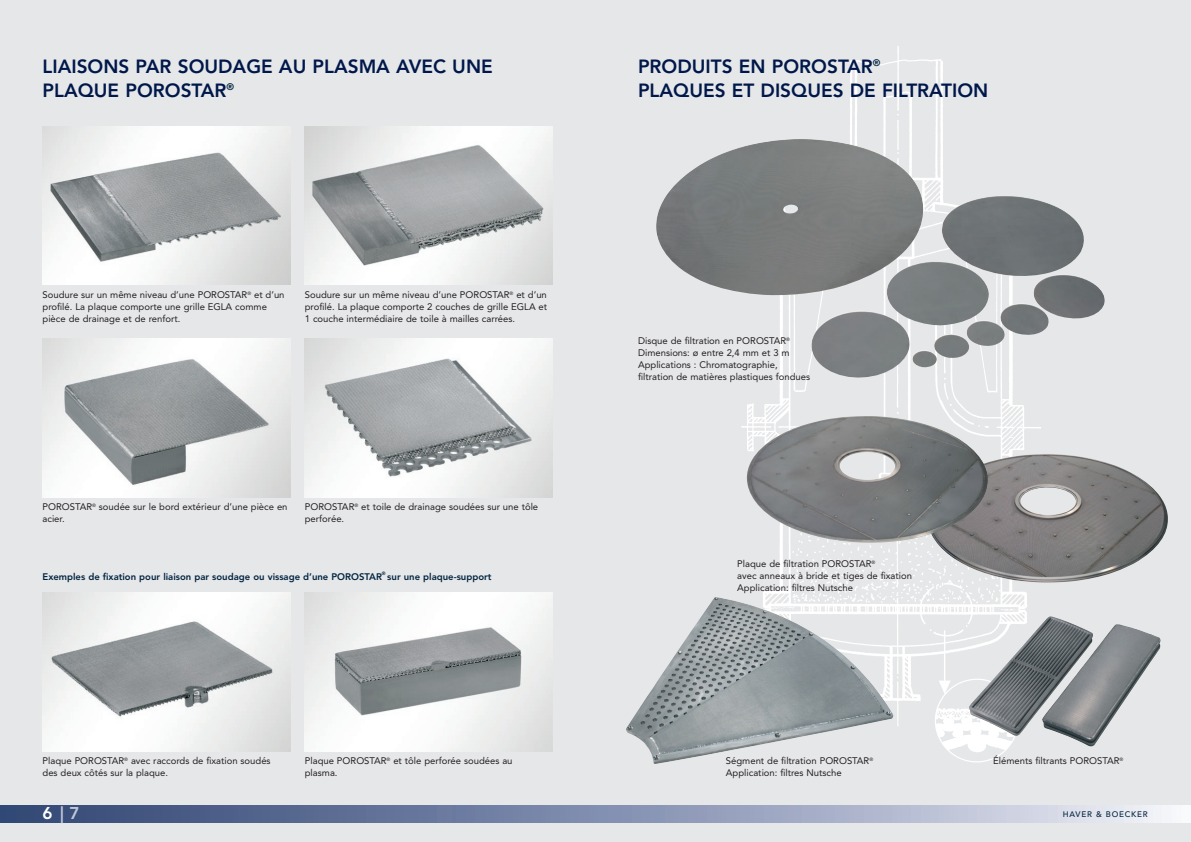
<style>
.page{position:relative;width:1191px;height:842px;background:#e6e7e9}
.page>*{position:absolute;margin:0;border:0;box-sizing:border-box;transform-origin:0 0}
.t1{font:800 19px/24px "Avenir LT Std";color:#00174a}
.t2{font:800 17px "Avenir LT Std";color:#c0c8da}
.t3{font:9.5px/12px "Avenir LT Std";color:#231f20}
.t4{font:800 9.5px "Avenir LT Std";color:#00233f}
.t5{font:500 8px "Avenir LT Std";letter-spacing:.1em;color:#00233f}
.t6{font:800 4.8px "Avenir LT Std";color:#00233f}
.s1{color:#fff}
</style>
<div class="page">
<div style="left:0;top:805px;width:1191px;height:18px;background:linear-gradient(to right,#273d6f,#e9eaf4)"></div>
<img style="left:43px;top:126px;width:248px;height:159px">
<img style="left:305px;top:126px;width:248px;height:159px">
<img style="left:43px;top:339px;width:248px;height:158px">
<img style="left:305px;top:339px;width:248px;height:158px">
<img style="left:43px;top:592px;width:248px;height:159px">
<img style="left:305px;top:592px;width:248px;height:159px">
<img style="left:741px;top:46px;width:300px;height:717px">
<img style="left:656px;top:139px;width:449px;height:240px">
<img style="left:927px;top:454px;width:241px;height:129px">
<img style="left:747px;top:416px;width:241px;height:128px">
<img style="left:626px;top:597px;width:267px;height:167px">
<img style="left:969px;top:616px;width:191px;height:131px">
<h1 class="t1" style="left:43px;top:54px;width:452px">LIAISONS PAR SOUDAGE AU PLASMA AVEC UNE<br>PLAQUE POROSTAR<sup>®</sup></h1>
<p class="t3" style="left:43px;top:289px;width:243px">Soudure sur un même niveau d’une POROSTAR<sup>®</sup> et d’un profilé. La plaque comporte une grille EGLA comme pièce de drainage et de renfort.</p>
<p class="t3" style="left:305px;top:289px;width:244px;text-align:justify">Soudure sur un même niveau d’une POROSTAR<sup>®</sup> et d’un profilé. La plaque comporte 2 couches de grille EGLA et 1 couche intermédiaire de toile à mailles carrées.</p>
<p class="t3" style="left:43px;top:501px;width:246px">POROSTAR<sup>®</sup> soudée sur le bord extérieur d’une pièce en acier.</p>
<p class="t3" style="left:305px;top:501px;width:235px">POROSTAR<sup>®</sup> et toile de drainage soudées sur une tôle perforée.</p>
<p class="t4" style="left:43px;top:571px;width:341px">Exemples de fixation pour liaison par soudage ou vissage d’une POROSTAR</p>
<p class="t6" style="left:382px;top:570px;width:5px">®</p>
<p class="t4" style="left:387px;top:571px;width:106px">sur une plaque-support</p>
<p class="t3" style="left:43px;top:755px;width:230px">Plaque POROSTAR<sup>®</sup> avec raccords de fixation soudés des deux côtés sur la plaque.</p>
<p class="t3" style="left:305px;top:755px;width:209px">Plaque POROSTAR<sup>®</sup> et tôle perforée soudées au plasma.</p>
<h2 class="t2" style="left:43px;top:803px;width:39px"><span class="s1">6</span> | 7</h2>
<h1 class="t1" style="left:638px;top:54px;width:352px">PRODUITS EN POROSTAR<sup>®<br></sup>PLAQUES ET DISQUES DE FILTRATION</h1>
<p class="t3" style="left:638px;top:335px;width:174px">Disque de filtration en POROSTAR<sup>® </sup>Dimensions: ø entre 2,4 mm et 3 m Applications : Chromatographie, filtration de matières plastiques fondues</p>
<p class="t3" style="left:737px;top:558px;width:176px">Plaque de filtration POROSTAR<sup>®<br></sup>avec anneaux à bride et tiges de fixation<br>Application: filtres Nutsche</p>
<p class="t3" style="left:726px;top:755px;width:149px">Ségment de filtration POROSTAR<sup>®<br></sup>Application: filtres Nutsche</p>
<p class="t3" style="left:993px;top:755px;width:132px">Éléments filtrants POROSTAR<sup>®</sup></p>
<p class="t5" style="left:1062px;top:809px;width:87px">HAVER &amp; BOECKER</p>
</div>
